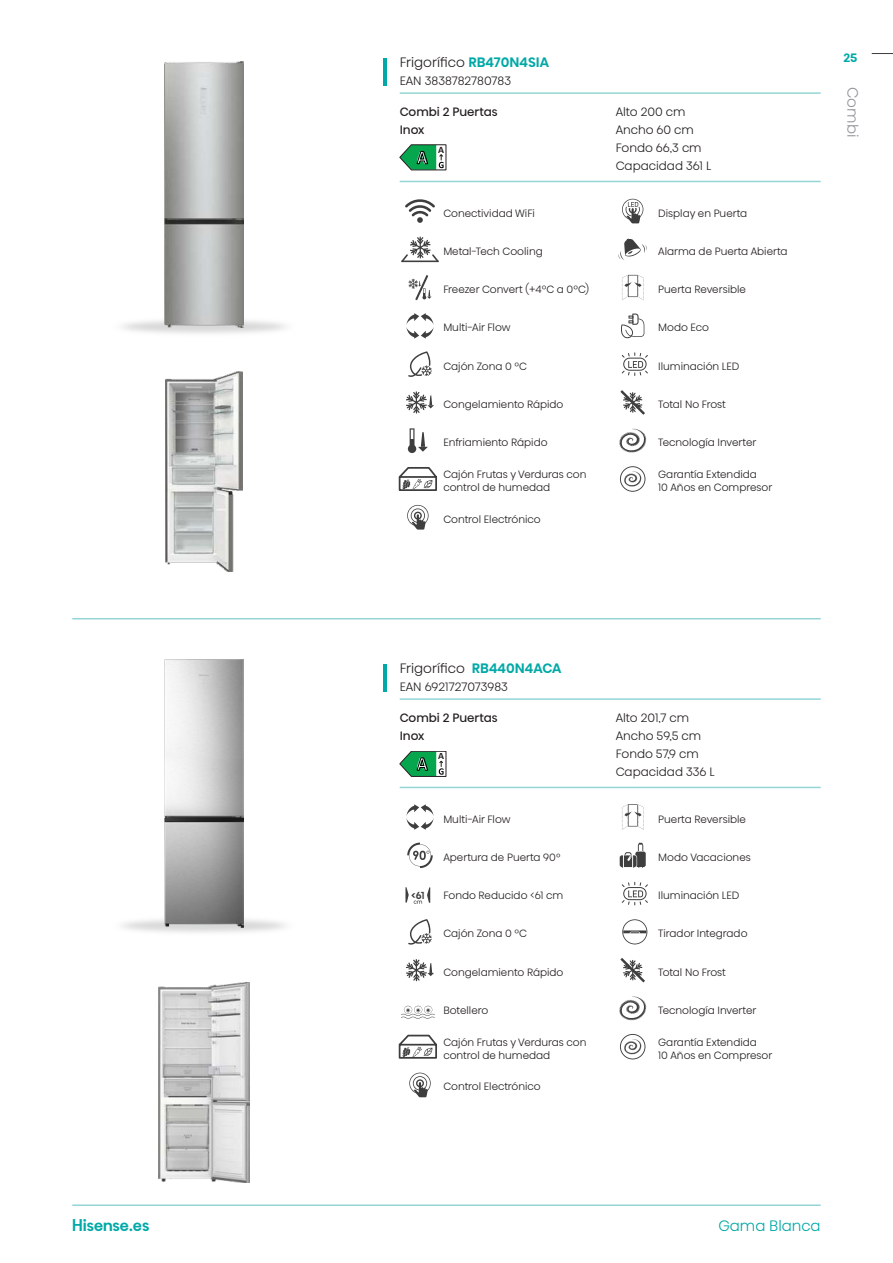
<style>
.page{position:relative;width:893px;height:1263px;background:#fff}
.page>*{position:absolute;margin:0;border:0;box-sizing:border-box;transform-origin:0 0}
.t1{font:700 19.35px "Calibri";color:#fff;scale:.93 1}
.t2{font:500 15px "Hisense Alfabet";color:#00a9a7}
.t3{font:300 15px "Hisense Alfabet";color:#00a9a7}
.t4{font:300 15px "Hisense Alfabet";color:#939598}
.t5{font:300 13.5px "Hisense Alfabet";color:#231f20}
.t6{font:300 12px/18px "Hisense Alfabet";color:#231f20}
.t7{font:12px/18px "Hisense Alfabet";color:#231f20}
.t8{font:500 12px "Hisense Alfabet";color:#00a9a7}
.t9{font:300 10.5px/12.6px "Hisense Alfabet";color:#231f20}
.t10{font:500 10.05px "Hisense Alfabet";color:#3e3e3f}
.t11{font:700 9.75px "Calibri";color:#231d1e}
.s1{font-weight:500;color:#00a9a7}
</style>
<div class="page">
<svg style="left:872px;top:53px;width:21px;height:1px"></svg>
<hr style="left:72px;top:1204px;width:749px;height:2px;background:#94d5d6">
<img style="left:166px;top:372px;width:76px;height:200px">
<img style="left:122px;top:311px;width:163px;height:23px">
<img style="left:165px;top:62px;width:79px;height:265px">
<hr style="left:72px;top:618px;width:749px;height:1px;background:#94d5d6">
<hr style="left:383px;top:58px;width:3px;height:27px;background:#00a9a7">
<hr style="left:400px;top:92px;width:421px;height:2px;background:#94d5d6">
<hr style="left:400px;top:181px;width:421px;height:1px;background:#94d5d6">
<svg style="left:405px;top:199px;width:30px;height:24px"></svg>
<svg style="left:401px;top:237px;width:38px;height:24px"></svg>
<hr style="left:401px;top:261px;width:38px;height:1px;background:#3e3e3f">
<svg style="left:408px;top:275px;width:24px;height:25px"></svg>
<svg style="left:406px;top:313px;width:28px;height:26px"></svg>
<svg style="left:408px;top:351px;width:24px;height:26px"></svg>
<svg style="left:406px;top:391px;width:28px;height:22px"></svg>
<div style="left:408px;top:445px;width:8px;height:8px;background:#3e3e3f;border-radius:50%"></div>
<svg style="left:410px;top:428px;width:18px;height:24px"></svg>
<svg style="left:398px;top:467px;width:39px;height:24px"></svg>
<svg style="left:407px;top:505px;width:22px;height:25px"></svg>
<svg style="left:622px;top:199px;width:21px;height:24px"></svg>
<svg style="left:618px;top:238px;width:29px;height:22px"></svg>
<svg style="left:622px;top:275px;width:22px;height:26px"></svg>
<svg style="left:621px;top:314px;width:23px;height:24px"></svg>
<svg style="left:622px;top:352px;width:26px;height:24px"></svg>
<svg style="left:620px;top:390px;width:25px;height:25px"></svg>
<svg style="left:619px;top:429px;width:27px;height:24px"></svg>
<svg style="left:620px;top:466px;width:25px;height:26px"></svg>
<img style="left:122px;top:909px;width:163px;height:24px">
<img style="left:158px;top:983px;width:92px;height:200px">
<hr style="left:383px;top:664px;width:3px;height:27px;background:#00a9a7">
<hr style="left:400px;top:698px;width:421px;height:2px;background:#94d5d6">
<hr style="left:400px;top:787px;width:421px;height:1px;background:#94d5d6">
<svg style="left:406px;top:804px;width:28px;height:26px"></svg>
<svg style="left:407px;top:842px;width:26px;height:26px"></svg>
<svg style="left:405px;top:887px;width:25px;height:17px"></svg>
<svg style="left:408px;top:919px;width:24px;height:26px"></svg>
<svg style="left:406px;top:959px;width:28px;height:22px"></svg>
<svg style="left:401px;top:1006px;width:34px;height:13px"></svg>
<svg style="left:398px;top:1034px;width:39px;height:25px"></svg>
<svg style="left:409px;top:1073px;width:22px;height:24px"></svg>
<svg style="left:622px;top:804px;width:22px;height:26px"></svg>
<svg style="left:620px;top:843px;width:26px;height:25px"></svg>
<svg style="left:622px;top:882px;width:26px;height:23px"></svg>
<svg style="left:622px;top:919px;width:25px;height:25px"></svg>
<svg style="left:620px;top:958px;width:25px;height:24px"></svg>
<svg style="left:619px;top:996px;width:27px;height:24px"></svg>
<svg style="left:620px;top:1034px;width:25px;height:25px"></svg>
<svg style="left:400px;top:145px;width:46px;height:25px"></svg>
<svg style="left:400px;top:751px;width:46px;height:26px"></svg>
<img style="left:165px;top:659px;width:79px;height:268px">
<p class="t5" style="left:400px;top:50px;width:151px">Frigorífico <span class="s1">RB470N4SIA</span></p>
<p class="t6" style="left:400px;top:70px;width:113px">EAN 3838782780783</p>
<p class="t7" style="left:400px;top:102px;width:99px">Combi 2 Puertas<br>Inox</p>
<p class="t6" style="left:616px;top:101px;width:97px">Alto 200 cm<br>Ancho 60 cm<br>Fondo 66,3 cm<br>Capacidad 361 L</p>
<p class="t9" style="left:443px;top:205px;width:93px">Conectividad WiFi</p>
<p class="t9" style="left:443px;top:243px;width:101px">Metal-Tech Cooling</p>
<p class="t9" style="left:443px;top:281px;width:147px">Freezer Convert (+4ºC a 0ºC)</p>
<p class="t9" style="left:443px;top:320px;width:69px">Multi-Air Flow</p>
<p class="t9" style="left:443px;top:358px;width:85px">Cajón Zona 0 ºC</p>
<p class="t9" style="left:443px;top:396px;width:122px">Congelamiento Rápido</p>
<p class="t9" style="left:443px;top:435px;width:106px">Enfriamiento Rápido</p>
<p class="t9" style="left:443px;top:467px;width:145px">Cajón Frutas y Verduras con control de humedad</p>
<p class="t9" style="left:443px;top:511px;width:99px">Control Electrónico</p>
<p class="t11" style="left:438px;top:143px;width:7px">A</p>
<h1 class="t1" style="left:417px;top:145px;width:13px">A</h1>
<p class="t9" style="left:658px;top:205px;width:91px">Display en Puerta</p>
<p class="t9" style="left:658px;top:243px;width:131px">Alarma de Puerta Abierta</p>
<p class="t9" style="left:658px;top:281px;width:89px">Puerta Reversible</p>
<p class="t9" style="left:658px;top:320px;width:52px">Modo Eco</p>
<p class="t9" style="left:658px;top:358px;width:83px">Iluminación LED</p>
<p class="t9" style="left:658px;top:396px;width:69px">Total No Frost</p>
<p class="t9" style="left:658px;top:435px;width:100px">Tecnología Inverter</p>
<p class="t9" style="left:658px;top:467px;width:116px">Garantía Extendida<br>10 Años en Compresor</p>
<p class="t8" style="left:843px;top:49px;width:15px">25</p>
<h2 class="t4" style="left:867px;top:87px;width:51px;rotate:90deg">Combi</h2>
<p class="t5" style="left:400px;top:656px;width:163px">Frigorífico <span class="s1">RB440N4ACA</span></p>
<p class="t6" style="left:400px;top:676px;width:110px">EAN 6921727073983</p>
<p class="t7" style="left:400px;top:708px;width:99px">Combi 2 Puertas<br>Inox</p>
<p class="t6" style="left:616px;top:707px;width:101px">Alto 201,7 cm<br>Ancho 59,5 cm<br>Fondo 57,9 cm<br>Capacidad 336 L</p>
<p class="t9" style="left:443px;top:811px;width:69px">Multi-Air Flow</p>
<p class="t9" style="left:443px;top:849px;width:119px">Apertura de Puerta 90°</p>
<p class="t10" style="left:411px;top:888px;width:15px">&lt;61</p>
<p class="t9" style="left:443px;top:887px;width:122px">Fondo Reducido &lt;61 cm</p>
<p class="t9" style="left:443px;top:926px;width:85px">Cajón Zona 0 ºC</p>
<p class="t9" style="left:443px;top:964px;width:122px">Congelamiento Rápido</p>
<p class="t9" style="left:443px;top:1002px;width:46px">Botellero</p>
<p class="t9" style="left:443px;top:1034px;width:145px">Cajón Frutas y Verduras con control de humedad</p>
<p class="t9" style="left:443px;top:1079px;width:99px">Control Electrónico</p>
<p class="t11" style="left:438px;top:750px;width:7px">A</p>
<h1 class="t1" style="left:417px;top:751px;width:13px">A</h1>
<p class="t9" style="left:658px;top:811px;width:89px">Puerta Reversible</p>
<p class="t9" style="left:658px;top:849px;width:94px">Modo Vacaciones</p>
<p class="t9" style="left:658px;top:887px;width:83px">Iluminación LED</p>
<p class="t9" style="left:658px;top:926px;width:91px">Tirador Integrado</p>
<p class="t9" style="left:658px;top:964px;width:69px">Total No Frost</p>
<p class="t9" style="left:658px;top:1002px;width:100px">Tecnología Inverter</p>
<p class="t9" style="left:658px;top:1034px;width:116px">Garantía Extendida<br>10 Años en Compresor</p>
<h2 class="t2" style="left:72px;top:1215px;width:79px">HISENSE.ES</h2>
<h2 class="t3" style="left:718px;top:1212px;width:104px">Gama Blanca</h2>
</div>
